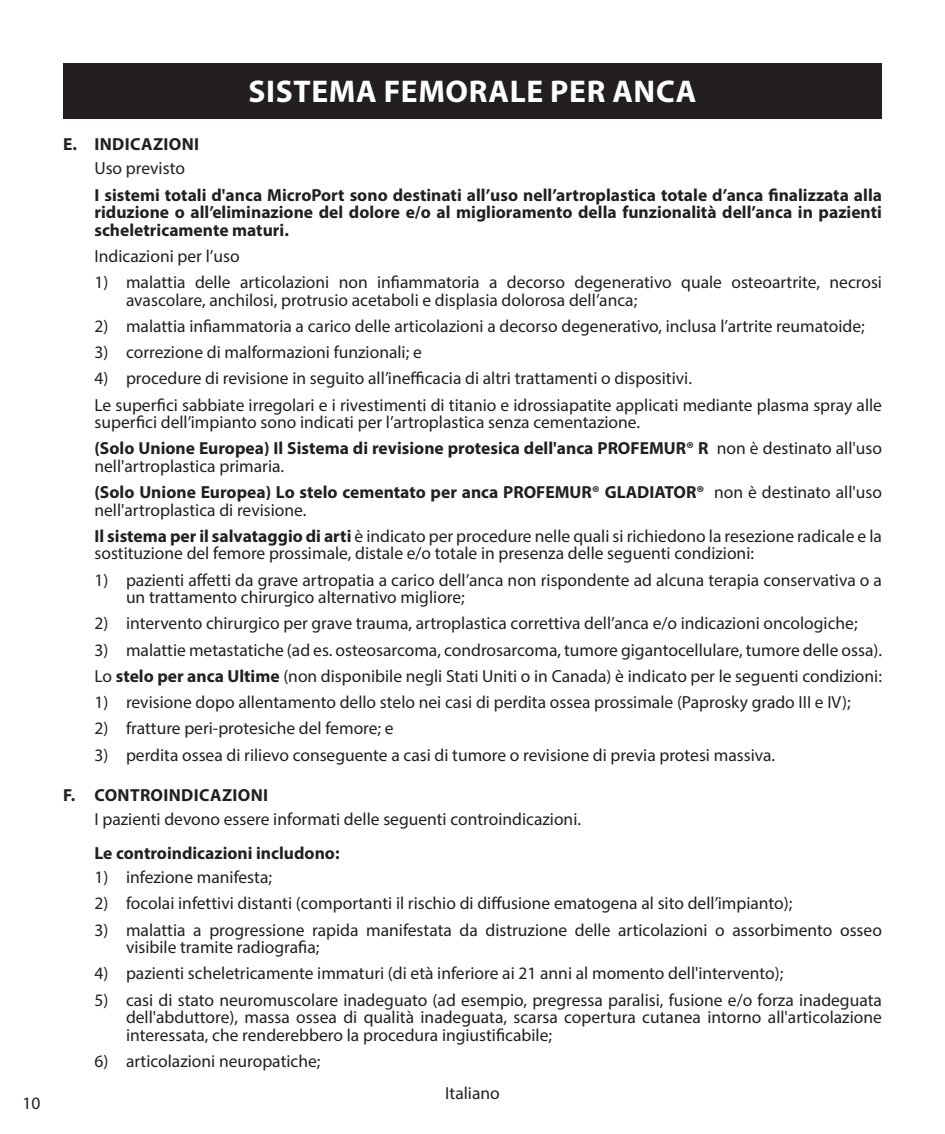
<style>
.page{position:relative;width:945px;height:1134px;background:#fff}
.page>*{position:absolute;margin:0;border:0;box-sizing:border-box;transform-origin:0 0}
.t1{font:700 31.5px "Myriad Pro";letter-spacing:.02em;color:#fff}
.Numbers_indent_1{font:17.5px/17.5px "Myriad Pro";color:#231f20}
.Body_Text__1__indent{font:17.5px/17.5px "Myriad Pro";color:#231f20}
.Body_Text__1__indent-2{font:700 17.5px/17.5px "Myriad Pro";color:#231f20}
.Sub_Heads_caps_Bold{font:700 17.5px "Myriad Pro";letter-spacing:.02em;color:#231f20}
.Sub_Heads_clc_Bold_i{font:700 17.5px "Myriad Pro";color:#231f20}
.s1{font-weight:400}
.s2{font-weight:700}
</style>
<div class="page">
<div style="left:63px;top:63px;width:819px;height:55px;background:#231f20"></div>
<p class="Numbers_indent_1" style="left:23px;top:1094px;width:19px">10</p>
<p class="t1" style="left:249px;top:71px;width:449px">SISTEMA FEMORALE PER ANCA</p>
<p class="Sub_Heads_caps_Bold" style="left:63px;top:133px;width:137px">E. INDICAZIONI</p>
<p class="Body_Text__1__indent" style="left:94px;top:159px;width:92px">Uso previsto</p>
<p class="Body_Text__1__indent-2" style="left:94px;top:185px;width:789px;text-align:justify">I sistemi totali d'anca MicroPort sono destinati all’uso nell’artroplastica totale d’anca finalizzata alla riduzione o all’eliminazione del dolore e/o al miglioramento della funzionalità dell’anca in pazienti scheletricamente maturi.</p>
<p class="Body_Text__1__indent" style="left:94px;top:247px;width:147px">Indicazioni per l’uso</p>
<p class="Numbers_indent_1" style="left:126px;top:273px;width:758px;text-indent:-32px">1) malattia delle articolazioni non infiammatoria a decorso degenerativo quale osteoartrite, necrosi avascolare, anchilosi, protrusio acetaboli e displasia dolorosa dell’anca;</p>
<p class="Numbers_indent_1" style="left:94px;top:317px;width:772px">2) malattia infiammatoria a carico delle articolazioni a decorso degenerativo, inclusa l’artrite reumatoide;</p>
<p class="Numbers_indent_1" style="left:94px;top:343px;width:329px">3) correzione di malformazioni funzionali; e</p>
<p class="Numbers_indent_1" style="left:94px;top:369px;width:599px">4) procedure di revisione in seguito all’inefficacia di altri trattamenti o dispositivi.</p>
<p class="Body_Text__1__indent" style="left:94px;top:396px;width:789px">Le superfici sabbiate irregolari e i rivestimenti di titanio e idrossiapatite applicati mediante plasma spray alle superfici dell’impianto sono indicati per l’artroplastica senza cementazione.</p>
<p class="Body_Text__1__indent-2" style="left:94px;top:439px;width:789px">(Solo Unione Europea) Il Sistema di revisione protesica dell'anca PROFEMUR® R <span class="s1">non è destinato all'uso nell'artroplastica primaria.</span></p>
<p class="Body_Text__1__indent-2" style="left:94px;top:483px;width:789px">(Solo Unione Europea) Lo stelo cementato per anca PROFEMUR® GLADIATOR® <span class="s1">non è destinato all'uso nell'artroplastica di revisione.</span></p>
<p class="Body_Text__1__indent" style="left:94px;top:527px;width:789px"><span class="s2">Il sistema per il salvataggio di arti</span> è indicato per procedure nelle quali si richiedono la resezione radicale e la sostituzione del femore prossimale, distale e/o totale in presenza delle seguenti condizioni:</p>
<p class="Numbers_indent_1" style="left:126px;top:571px;width:758px;text-indent:-32px">1) pazienti affetti da grave artropatia a carico dell’anca non rispondente ad alcuna terapia conservativa o a un trattamento chirurgico alternativo migliore;</p>
<p class="Numbers_indent_1" style="left:94px;top:614px;width:765px">2) intervento chirurgico per grave trauma, artroplastica correttiva dell’anca e/o indicazioni oncologiche;</p>
<p class="Numbers_indent_1" style="left:94px;top:641px;width:789px">3) malattie metastatiche (ad es. osteosarcoma, condrosarcoma, tumore gigantocellulare, tumore delle ossa).</p>
<p class="Body_Text__1__indent" style="left:94px;top:667px;width:789px">Lo <span class="s2">stelo per anca Ultime</span> (non disponibile negli Stati Uniti o in Canada) è indicato per le seguenti condizioni:</p>
<p class="Numbers_indent_1" style="left:94px;top:693px;width:758px">1) revisione dopo allentamento dello stelo nei casi di perdita ossea prossimale (Paprosky grado III e IV);</p>
<p class="Numbers_indent_1" style="left:94px;top:719px;width:301px">2) fratture peri-protesiche del femore; e</p>
<p class="Numbers_indent_1" style="left:94px;top:746px;width:682px">3) perdita ossea di rilievo conseguente a casi di tumore o revisione di previa protesi massiva.</p>
<p class="Sub_Heads_caps_Bold" style="left:63px;top:784px;width:206px">F. CONTROINDICAZIONI</p>
<p class="Body_Text__1__indent" style="left:94px;top:810px;width:488px">I pazienti devono essere informati delle seguenti controindicazioni.</p>
<p class="Sub_Heads_clc_Bold_i" style="left:94px;top:841px;width:247px">Le controindicazioni includono:</p>
<p class="Numbers_indent_1" style="left:94px;top:868px;width:179px">1) infezione manifesta;</p>
<p class="Numbers_indent_1" style="left:94px;top:894px;width:699px">2) focolai infettivi distanti (comportanti il rischio di diffusione ematogena al sito dell’impianto);</p>
<p class="Numbers_indent_1" style="left:126px;top:921px;width:757px;text-indent:-32px">3) malattia a progressione rapida manifestata da distruzione delle articolazioni o assorbimento osseo visibile tramite radiografia;</p>
<p class="Numbers_indent_1" style="left:94px;top:964px;width:690px">4) pazienti scheletricamente immaturi (di età inferiore ai 21 anni al momento dell'intervento);</p>
<p class="Numbers_indent_1" style="left:126px;top:991px;width:758px;text-align:justify;text-indent:-32px">5) casi di stato neuromuscolare inadeguato (ad esempio, pregressa paralisi, fusione e/o forza inadeguata dell'abduttore), massa ossea di qualità inadeguata, scarsa copertura cutanea intorno all'articolazione interessata, che renderebbero la procedura ingiustificabile;</p>
<p class="Numbers_indent_1" style="left:94px;top:1052px;width:228px">6) articolazioni neuropatiche;</p>
<p class="Numbers_indent_1" style="left:445px;top:1084px;width:56px">Italiano</p>
</div>
